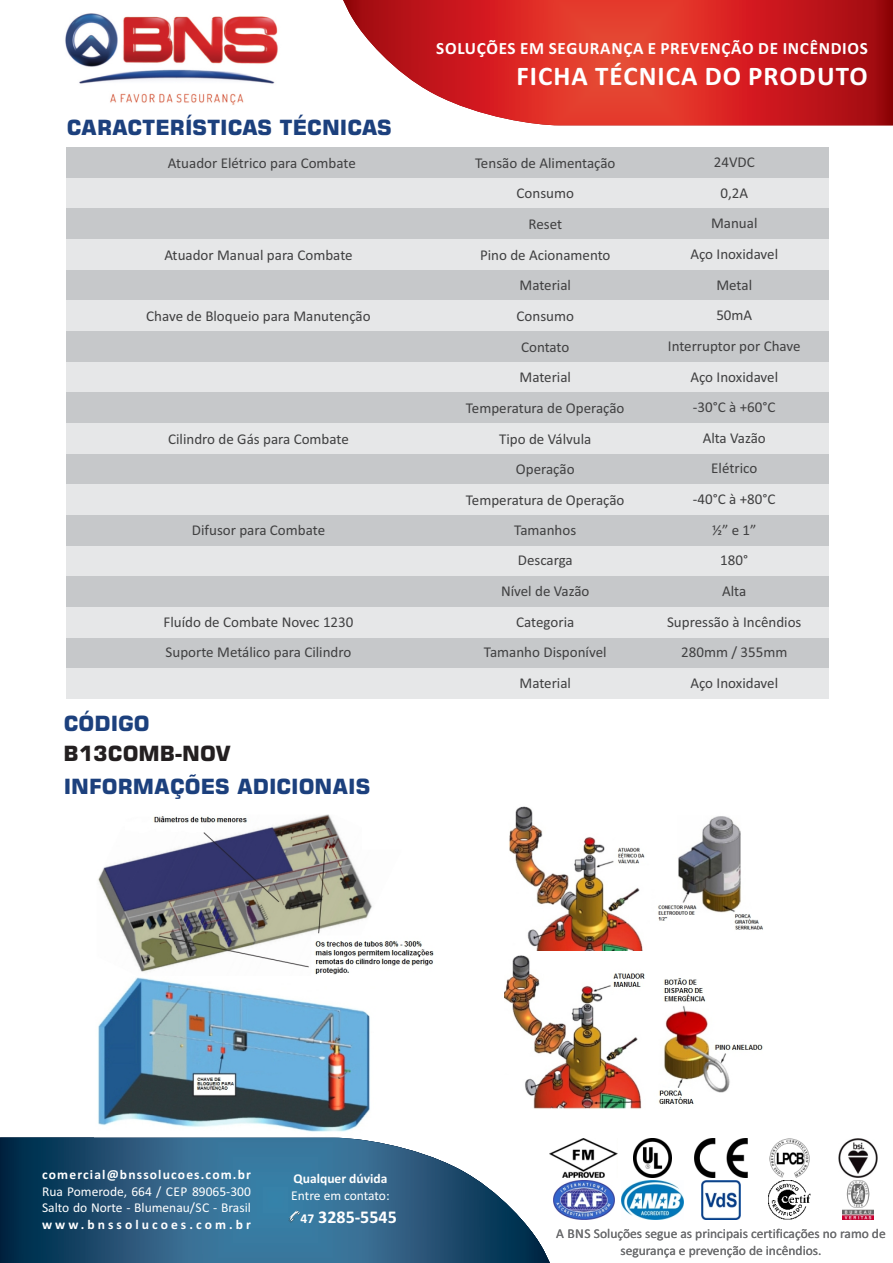
<style>
.page{position:relative;width:893px;height:1263px;background:#fff}
.page>*{position:absolute;margin:0;border:0;box-sizing:border-box;transform-origin:0 0}
.t1{font:700 27px "Calibri";letter-spacing:.04em;color:#fff}
.t2{font:700 21px "Square 721 BT";color:#1c407d}
.t3{font:700 21px "Square 721 BT";color:#231f20}
.t4{font:700 18px "Calibri";color:#fff}
.t5{font:700 17.25px "Calibri";letter-spacing:.04em;color:#fff}
.t6{font:15px "Calibri";color:#404041}
.t7{font:15px "Calibri";color:#414142}
.t8{font:13.5px/16.5px "Calibri";color:#6d6e70;text-align:center}
.t9{font:13.5px/16.5px "Calibri";color:#fff}
.t10{font:700 13.5px "Calibri";letter-spacing:.085em;color:#fff}
.t11{font:700 13.5px "Calibri";letter-spacing:.225em;color:#fff}
.t12{font:700 13.5px "Calibri";color:#fff}
.s1{font-size:13.5px}
</style>
<div class="page">
<svg style="left:343px;top:0;width:550px;height:125px;background:#d43b39"></svg>
<img style="left:65px;top:13px;width:213px;height:92px">
<div style="left:66px;top:147px;width:385px;height:31px;background:#c6c8ca"></div>
<div style="left:451px;top:147px;width:189px;height:31px;background:#c6c8ca"></div>
<div style="left:640px;top:147px;width:189px;height:31px;background:#c6c8ca"></div>
<div style="left:66px;top:178px;width:385px;height:30px;background:#e6e7e8"></div>
<div style="left:451px;top:178px;width:189px;height:30px;background:#e6e7e8"></div>
<div style="left:640px;top:178px;width:189px;height:30px;background:#e6e7e8"></div>
<div style="left:66px;top:208px;width:385px;height:31px;background:#c6c8ca"></div>
<div style="left:451px;top:208px;width:189px;height:31px;background:#c6c8ca"></div>
<div style="left:640px;top:208px;width:189px;height:31px;background:#c6c8ca"></div>
<div style="left:66px;top:239px;width:385px;height:31px;background:#e6e7e8"></div>
<div style="left:451px;top:239px;width:189px;height:31px;background:#e6e7e8"></div>
<div style="left:640px;top:239px;width:189px;height:31px;background:#e6e7e8"></div>
<div style="left:66px;top:270px;width:385px;height:30px;background:#c6c8ca"></div>
<div style="left:451px;top:270px;width:189px;height:30px;background:#c6c8ca"></div>
<div style="left:640px;top:270px;width:189px;height:30px;background:#c6c8ca"></div>
<div style="left:66px;top:300px;width:385px;height:31px;background:#e6e7e8"></div>
<div style="left:451px;top:300px;width:189px;height:31px;background:#e6e7e8"></div>
<div style="left:640px;top:300px;width:189px;height:31px;background:#e6e7e8"></div>
<div style="left:66px;top:331px;width:385px;height:31px;background:#c6c8ca"></div>
<div style="left:451px;top:331px;width:189px;height:31px;background:#c6c8ca"></div>
<div style="left:640px;top:331px;width:189px;height:31px;background:#c6c8ca"></div>
<div style="left:66px;top:362px;width:385px;height:30px;background:#e6e7e8"></div>
<div style="left:451px;top:362px;width:189px;height:30px;background:#e6e7e8"></div>
<div style="left:640px;top:362px;width:189px;height:30px;background:#e6e7e8"></div>
<div style="left:66px;top:392px;width:385px;height:31px;background:#c6c8ca"></div>
<div style="left:451px;top:392px;width:189px;height:31px;background:#c6c8ca"></div>
<div style="left:640px;top:392px;width:189px;height:31px;background:#c6c8ca"></div>
<div style="left:66px;top:423px;width:385px;height:31px;background:#e6e7e8"></div>
<div style="left:451px;top:423px;width:189px;height:31px;background:#e6e7e8"></div>
<div style="left:640px;top:423px;width:189px;height:31px;background:#e6e7e8"></div>
<div style="left:66px;top:454px;width:385px;height:30px;background:#c6c8ca"></div>
<div style="left:451px;top:454px;width:189px;height:30px;background:#c6c8ca"></div>
<div style="left:640px;top:454px;width:189px;height:30px;background:#c6c8ca"></div>
<div style="left:66px;top:484px;width:385px;height:31px;background:#e6e7e8"></div>
<div style="left:451px;top:484px;width:189px;height:31px;background:#e6e7e8"></div>
<div style="left:640px;top:484px;width:189px;height:31px;background:#e6e7e8"></div>
<div style="left:66px;top:515px;width:385px;height:31px;background:#c6c8ca"></div>
<div style="left:451px;top:515px;width:189px;height:31px;background:#c6c8ca"></div>
<div style="left:640px;top:515px;width:189px;height:31px;background:#c6c8ca"></div>
<div style="left:66px;top:546px;width:385px;height:30px;background:#e6e7e8"></div>
<div style="left:451px;top:546px;width:189px;height:30px;background:#e6e7e8"></div>
<div style="left:640px;top:546px;width:189px;height:30px;background:#e6e7e8"></div>
<div style="left:66px;top:576px;width:385px;height:31px;background:#c6c8ca"></div>
<div style="left:451px;top:576px;width:189px;height:31px;background:#c6c8ca"></div>
<div style="left:640px;top:576px;width:189px;height:31px;background:#c6c8ca"></div>
<div style="left:66px;top:607px;width:385px;height:31px;background:#e6e7e8"></div>
<div style="left:451px;top:607px;width:189px;height:31px;background:#e6e7e8"></div>
<div style="left:640px;top:607px;width:189px;height:31px;background:#e6e7e8"></div>
<div style="left:66px;top:638px;width:385px;height:30px;background:#c6c8ca"></div>
<div style="left:451px;top:638px;width:189px;height:30px;background:#c6c8ca"></div>
<div style="left:640px;top:638px;width:189px;height:30px;background:#c6c8ca"></div>
<div style="left:66px;top:668px;width:385px;height:31px;background:#e6e7e8"></div>
<div style="left:451px;top:668px;width:189px;height:31px;background:#e6e7e8"></div>
<div style="left:640px;top:668px;width:189px;height:31px;background:#e6e7e8"></div>
<img style="left:98px;top:814px;width:336px;height:161px">
<img style="left:509px;top:806px;width:254px;height:145px">
<img style="left:504px;top:955px;width:259px;height:154px">
<img style="left:98px;top:977px;width:272px;height:155px">
<svg style="left:0;top:1137px;width:550px;height:126px;background:#3f6d8d"></svg>
<img style="left:287px;top:1210px;width:14px;height:13px">
<img style="left:770px;top:1139px;width:39px;height:38px">
<img style="left:839px;top:1139px;width:38px;height:38px">
<img style="left:553px;top:1181px;width:62px;height:38px">
<img style="left:621px;top:1181px;width:62px;height:38px">
<img style="left:702px;top:1181px;width:38px;height:38px">
<img style="left:769px;top:1181px;width:41px;height:38px">
<img style="left:843px;top:1181px;width:31px;height:38px">
<img style="left:550px;top:1139px;width:68px;height:38px">
<img style="left:633px;top:1139px;width:38px;height:38px">
<img style="left:694px;top:1139px;width:54px;height:38px">
<p class="t5" style="left:436px;top:42px;width:433px">SOLUÇÕES EM SEGURANÇA E PREVENÇÃO DE INCÊNDIOS</p>
<h1 class="t1" style="left:516px;top:65px;width:353px">FICHA TÉCNICA DO PRODUTO</h1>
<h2 class="t2" style="left:67px;top:119px;width:326px">CARACTERÍSTICAS TÉCNICAS</h2>
<p class="t6" style="left:168px;top:156px;width:189px">Atuador Elétrico para Combate</p>
<p class="t6" style="left:475px;top:156px;width:142px">Tensão de Alimentação</p>
<p class="t6" style="left:714px;top:156px;width:42px">24VDC</p>
<p class="t6" style="left:517px;top:187px;width:59px">Consumo</p>
<p class="t6" style="left:720px;top:186px;width:29px">0,2A</p>
<p class="t6" style="left:528px;top:218px;width:35px">Reset</p>
<p class="t6" style="left:711px;top:217px;width:48px">Manual</p>
<p class="t6" style="left:164px;top:248px;width:190px">Atuador Manual para Combate</p>
<p class="t6" style="left:480px;top:248px;width:132px">Pino de Acionamento</p>
<p class="t6" style="left:690px;top:248px;width:89px">Aço Inoxidavel</p>
<p class="t6" style="left:519px;top:279px;width:53px">Material</p>
<p class="t6" style="left:716px;top:278px;width:37px">Metal</p>
<p class="t6" style="left:146px;top:310px;width:226px">Chave de Bloqueio para Manutenção</p>
<p class="t6" style="left:517px;top:310px;width:59px">Consumo</p>
<p class="t6" style="left:716px;top:309px;width:37px">50mA</p>
<p class="t6" style="left:521px;top:340px;width:50px">Contato</p>
<p class="t6" style="left:668px;top:340px;width:134px">Interruptor por Chave</p>
<p class="t6" style="left:519px;top:371px;width:53px">Material</p>
<p class="t6" style="left:690px;top:370px;width:89px">Aço Inoxidavel</p>
<p class="t6" style="left:466px;top:402px;width:160px">Temperatura de Operação</p>
<p class="t6" style="left:693px;top:401px;width:84px">-30°C à +60°C</p>
<p class="t6" style="left:168px;top:432px;width:182px">Cilindro de Gás para Combate</p>
<p class="t6" style="left:499px;top:432px;width:94px">Tipo de Válvula</p>
<p class="t6" style="left:703px;top:432px;width:65px">Alta Vazão</p>
<p class="t6" style="left:516px;top:463px;width:60px">Operação</p>
<p class="t6" style="left:711px;top:462px;width:47px">Elétrico</p>
<p class="t6" style="left:466px;top:494px;width:160px">Temperatura de Operação</p>
<p class="t6" style="left:693px;top:493px;width:84px">-40°C à +80°C</p>
<p class="t6" style="left:192px;top:523px;width:135px">Difusor para Combate</p>
<p class="t6" style="left:514px;top:523px;width:64px">Tamanhos</p>
<p class="t7" style="left:712px;top:523px;width:46px">½” e 1”</p>
<p class="t6" style="left:518px;top:554px;width:56px">Descarga</p>
<p class="t6" style="left:720px;top:554px;width:29px">180°</p>
<p class="t6" style="left:501px;top:585px;width:90px">Nível de Vazão</p>
<p class="t6" style="left:722px;top:585px;width:26px">Alta</p>
<p class="t6" style="left:164px;top:615px;width:191px">Fluído de Combate Novec 1230</p>
<p class="t6" style="left:516px;top:615px;width:60px">Categoria</p>
<p class="t6" style="left:667px;top:615px;width:136px">Supressão à Incêndios</p>
<p class="t6" style="left:166px;top:646px;width:187px">Suporte Metálico para Cilindro</p>
<p class="t6" style="left:484px;top:646px;width:124px">Tamanho Disponível</p>
<p class="t6" style="left:681px;top:646px;width:108px">280mm / 355mm</p>
<p class="t6" style="left:519px;top:677px;width:53px">Material</p>
<p class="t6" style="left:690px;top:677px;width:89px">Aço Inoxidavel</p>
<h2 class="t2" style="left:64px;top:714px;width:88px">CÓDIGO</h2>
<h2 class="t3" style="left:63px;top:745px;width:169px">B13COMB-NOV</h2>
<h2 class="t2" style="left:64px;top:778px;width:308px">INFORMAÇÕES ADICIONAIS</h2>
<p class="t10" style="left:42px;top:1169px;width:210px">comercial@bnssolucoes.com.br</p>
<p class="t9" style="left:42px;top:1184px;width:210px">Rua Pomerode, 664 / CEP 89065-300<br>Salto do Norte - Blumenau/SC - Brasil</p>
<p class="t11" style="left:42px;top:1219px;width:210px">www.bnssolucoes.com.br</p>
<p class="t12" style="left:294px;top:1173px;width:95px">Qualquer dúvida</p>
<p class="t9" style="left:291px;top:1188px;width:100px">Entre em contato:</p>
<p class="t4" style="left:301px;top:1210px;width:98px"><span class="s1">47</span> 3285-5545</p>
<p class="t8" style="left:556px;top:1226px;width:331px">A BNS Soluções segue as principais certificações no ramo de segurança e prevenção de incêndios.</p>
</div>
